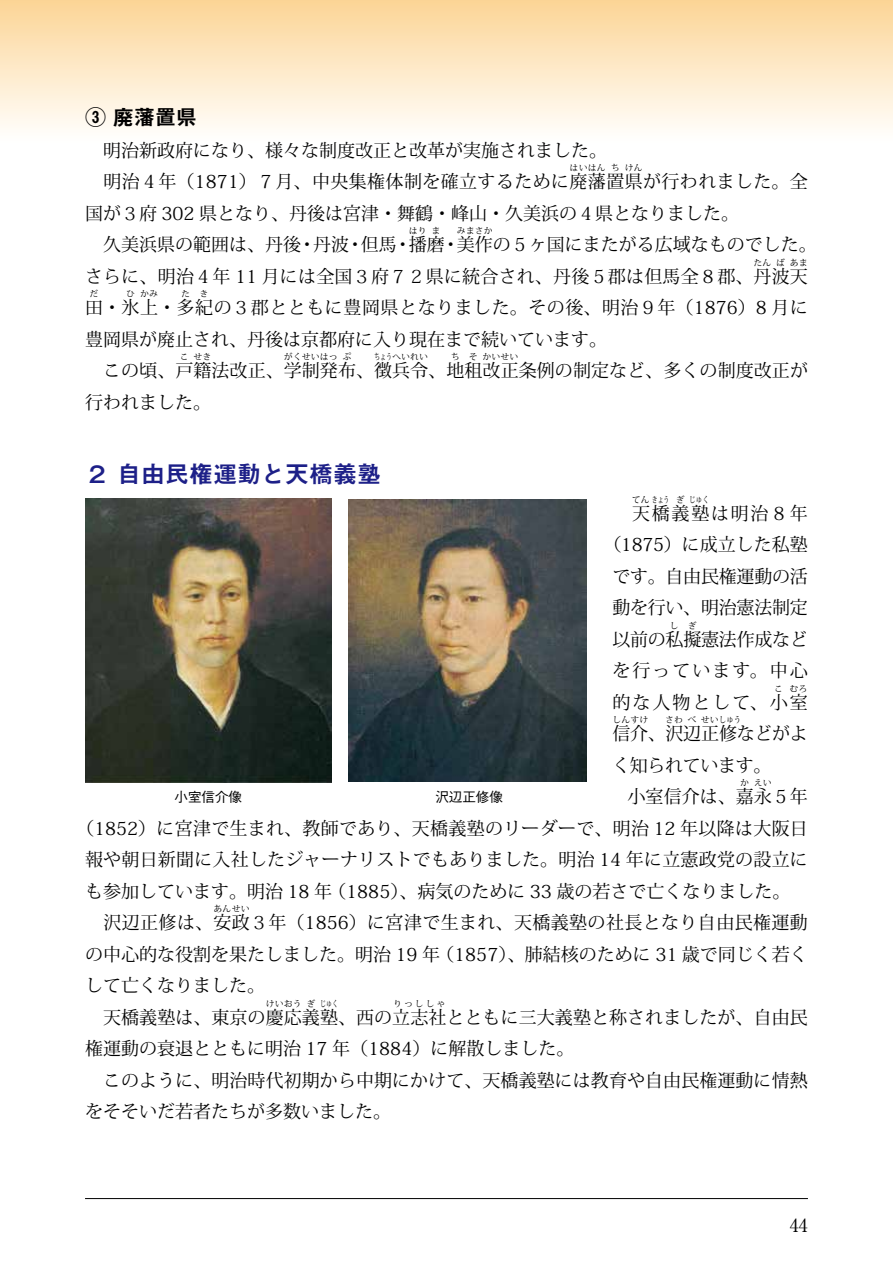
<style>
.page{position:relative;width:893px;height:1263px;background:#fff}
.page>*{position:absolute;margin:0;border:0;box-sizing:border-box;transform-origin:0 0}
.t1{font:24px "Midashi Go Upr MB31";color:#1d2088}
.t2{font:21px "Midashi Go Upr MB31";color:#000}
.t3{font:18px/31.5px "Koz Min Pro";letter-spacing:.005em;color:#000}
.t4{font:18px/31.5px "Koz Min Pro";letter-spacing:-.015em;color:#000;text-align:center}
.t5{font:18px "Koz Min Pro";letter-spacing:.03em;color:#000}
.t6{font:18px/31.5px "Koz Min Pro";letter-spacing:.11em;color:#000}
.t7{font:18px "Koz Min Pro";letter-spacing:.095em;color:#000}
.t8{font:18px "Ryumin Upr";color:#000}
.t9{font:500 13.5px "Gothic BBB Pro";color:#000}
.t10{font:9px "Koz Min Pro";color:#000}
.t11{font:9px "Koz Min Pro";color:#000;scale:.67 1}
.t12{font:9px "Koz Min Pro";color:#000;scale:.73 1}
</style>
<div class="page">
<div style="left:0;top:0;width:893px;height:145px;background:linear-gradient(to bottom,#fcd596,#fff)"></div>
<hr style="left:85px;top:1198px;width:723px;height:1px;background:#000">
<img style="left:85px;top:498px;width:247px;height:284px">
<img style="left:349px;top:499px;width:238px;height:283px">
<p class="t2" style="left:85px;top:100px;width:113px">③ 廃藩置県</p>
<p class="t3" style="left:85px;top:134px;width:724px">　明治新政府になり、様々な制度改正と改革が実施されました。<br>　明治４年（1871）７月、中央集権体制を確立するために廃藩置県が行われました。全</p>
<p class="t10" style="left:570px;top:162px;width:38px">はいはん</p>
<p class="t10" style="left:611px;top:162px;width:10px">ち</p>
<p class="t10" style="left:625px;top:162px;width:19px">けん</p>
<p class="t3" style="left:85px;top:197px;width:656px">国が３府 302 県となり、丹後は宮津・舞鶴・峰山・久美浜の４県となりました。　久美浜県の範囲は、丹後・丹波・但馬・播磨</p>
<p class="t10" style="left:457px;top:225px;width:37px">みまさか</p>
<p class="t3" style="left:85px;top:260px;width:724px">さらに、明治４年 11 月には全国３府７２県に統合され、丹後５郡は但馬全８郡、丹波天</p>
<p class="t10" style="left:409px;top:225px;width:19px">はり</p>
<p class="t10" style="left:431px;top:225px;width:10px">ま</p>
<p class="t3" style="left:442px;top:228px;width:376px">・美作の５ヶ国にまたがる広域なものでした。</p>
<p class="t10" style="left:753px;top:256px;width:19px">たん</p>
<p class="t10" style="left:776px;top:256px;width:10px">ば</p>
<p class="t10" style="left:790px;top:256px;width:19px">あま</p>
<p class="t5" style="left:85px;top:295px;width:724px">田・氷上・多紀の３郡とともに豊岡県となりました。その後、明治９年（1876）8 月に</p>
<p class="t10" style="left:90px;top:288px;width:10px">だ</p>
<p class="t10" style="left:126px;top:288px;width:10px">ひ</p>
<p class="t10" style="left:140px;top:288px;width:19px">かみ</p>
<p class="t10" style="left:181px;top:288px;width:29px">た き</p>
<p class="t3" style="left:85px;top:323px;width:724px">豊岡県が廃止され、丹後は京都府に入り現在まで続いています。<br>　この頃、戸籍法改正、学制発布、徴兵令、地租改正条例の制定など、多くの制度改正が</p>
<p class="t10" style="left:180px;top:351px;width:10px">こ</p>
<p class="t10" style="left:193px;top:351px;width:19px">せき</p>
<p class="t10" style="left:284px;top:351px;width:56px">がくせいはっ</p>
<p class="t10" style="left:343px;top:351px;width:10px">ぷ</p>
<p class="t11" style="left:374px;top:351px;width:82px">ちょうへいれい</p>
<p class="t10" style="left:451px;top:351px;width:29px">ち そ</p>
<p class="t10" style="left:483px;top:351px;width:38px">かいせい</p>
<p class="t3" style="left:85px;top:386px;width:127px">行われました。</p>
<h1 class="t1" style="left:85px;top:455px;width:297px">２ 自由民権運動と天橋義塾</h1>
<p class="t10" style="left:632px;top:493px;width:39px">てんきょう</p>
<p class="t10" style="left:676px;top:493px;width:10px">ぎ</p>
<p class="t12" style="left:689px;top:493px;width:29px">じゅく</p>
<p class="t4" style="left:603px;top:528px;width:206px">（1875）に成立した私塾です。自由民権運動の活動を行い、明治憲法制定以前の私擬憲法作成など</p>
<p class="t7" style="left:632px;top:500px;width:177px">天橋義塾は明治８年</p>
<p class="t10" style="left:670px;top:619px;width:28px">し ぎ</p>
<p class="t6" style="left:612px;top:654px;width:197px">を行っています。中心的な人物として、小室</p>
<p class="t10" style="left:774px;top:682px;width:10px">こ</p>
<p class="t10" style="left:790px;top:682px;width:19px">むろ</p>
<p class="t4" style="left:612px;top:717px;width:197px">信介、沢辺正修などがよ</p>
<p class="t10" style="left:612px;top:714px;width:37px">しんすけ</p>
<p class="t10" style="left:665px;top:714px;width:19px">さわ</p>
<p class="t10" style="left:687px;top:714px;width:10px">べ</p>
<p class="t10" style="left:701px;top:714px;width:42px">せいしゅう</p>
<p class="t3" style="left:609px;top:749px;width:200px">く知られています。<br>　小室信介は、嘉永５年</p>
<p class="t10" style="left:740px;top:777px;width:10px">か</p>
<p class="t10" style="left:754px;top:777px;width:19px">えい</p>
<p class="t3" style="left:76px;top:812px;width:733px;text-align:center">（1852）に宮津で生まれ、教師であり、天橋義塾のリーダーで、明治 12 年以降は大阪日報や朝日新聞に入社したジャーナリストでもありました。明治 14 年に立憲政党の設立にも参加しています。明治 18 年 （1885）、病気のために 33 歳の若さで亡くなりました。<br>　沢辺正修は、安政３年（1856）に宮津で生まれ、天橋義塾の社長となり自由民権運動</p>
<p class="t9" style="left:175px;top:786px;width:69px">小室信介像</p>
<p class="t9" style="left:435px;top:786px;width:69px">沢辺正修像</p>
<p class="t10" style="left:213px;top:903px;width:38px">あんせい</p>
<p class="t3" style="left:85px;top:938px;width:724px">の中心的な役割を果たしました。明治 19 年 （1857）、肺結核のために 31 歳で同じく若くして亡くなりました。<br>　天橋義塾は、東京の慶応義塾、西の立志社とともに三大義塾と称されましたが、自由民</p>
<p class="t10" style="left:266px;top:997px;width:38px">けいおう</p>
<p class="t10" style="left:306px;top:997px;width:10px">ぎ</p>
<p class="t11" style="left:320px;top:997px;width:28px">じゅく</p>
<p class="t10" style="left:393px;top:997px;width:54px">りっししゃ</p>
<p class="t3" style="left:85px;top:1032px;width:724px">権運動の衰退とともに明治 17 年（1884）に解散しました。<br>　このように、明治時代初期から中期にかけて、天橋義塾には教育や自由民権運動に情熱をそそいだ若者たちが多数いました。</p>
<p class="t8" style="left:790px;top:1211px;width:19px">44</p>
</div>
